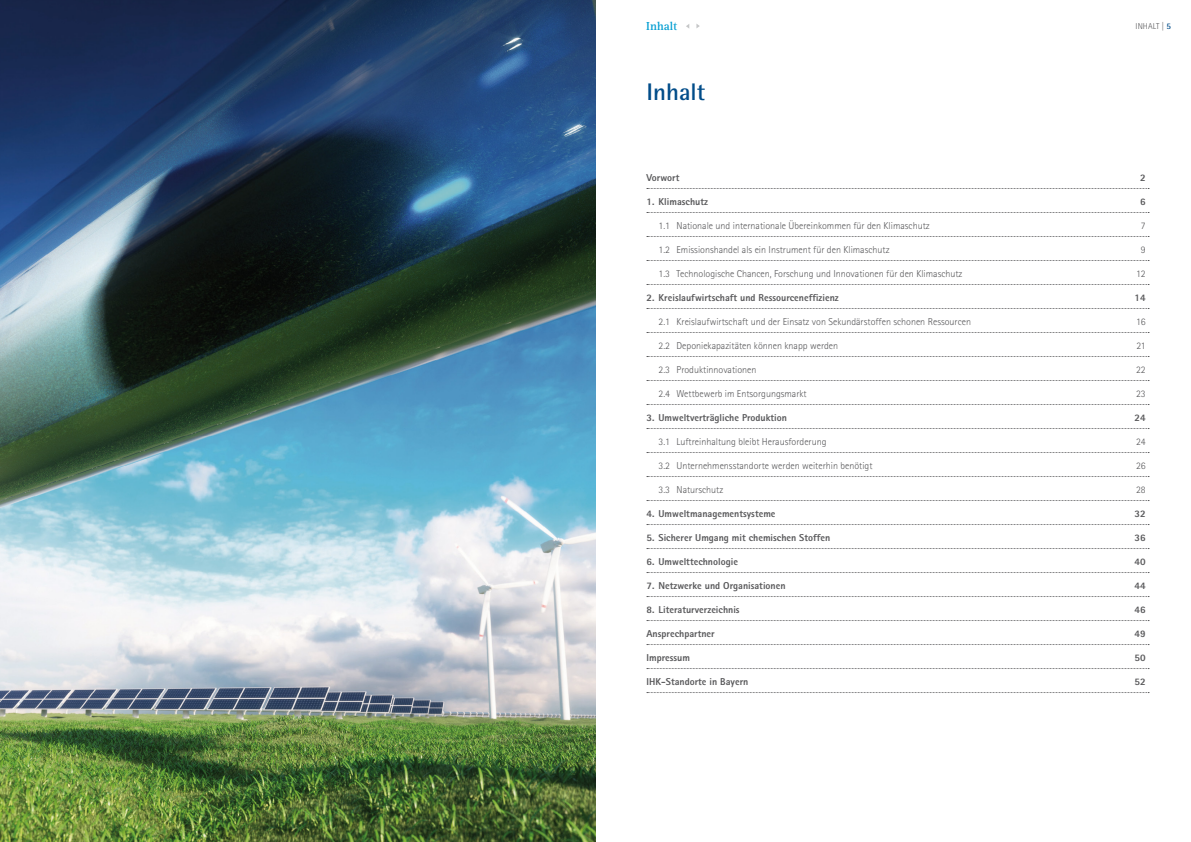
<style>
.page{position:relative;width:1191px;height:842px;background:#fff}
.page>*{position:absolute;margin:0;border:0;box-sizing:border-box;transform-origin:0 0}
.t1{font:700 24px "AT Rotis Semi Sans";color:#004c89}
.t2{font:700 12px "Agfa Rotis Serif";color:#009dd1}
.t3{font:300 10px "AT Rotis Sans Serif";color:#58585a}
.t4{font:800 10px "AT Rotis Sans Serif";color:#58585a}
.t5{font:300 8.5px "AT Rotis Sans Serif";letter-spacing:.01em;color:#58585a}
.s1{font-family:"Agfa Rotis Semisans";font-weight:700;color:#004c89}
</style>
<div class="page">
<svg style="left:647px;top:188px;width:502px;height:1px"></svg>
<svg style="left:647px;top:212px;width:502px;height:1px"></svg>
<svg style="left:647px;top:236px;width:502px;height:1px"></svg>
<svg style="left:647px;top:260px;width:502px;height:1px"></svg>
<svg style="left:647px;top:284px;width:502px;height:1px"></svg>
<svg style="left:647px;top:308px;width:502px;height:1px"></svg>
<svg style="left:647px;top:332px;width:502px;height:1px"></svg>
<svg style="left:647px;top:356px;width:502px;height:1px"></svg>
<svg style="left:647px;top:380px;width:502px;height:1px"></svg>
<svg style="left:647px;top:404px;width:502px;height:1px"></svg>
<svg style="left:647px;top:428px;width:502px;height:1px"></svg>
<svg style="left:647px;top:452px;width:502px;height:1px"></svg>
<svg style="left:647px;top:476px;width:502px;height:1px"></svg>
<svg style="left:647px;top:500px;width:502px;height:1px"></svg>
<svg style="left:647px;top:524px;width:502px;height:1px"></svg>
<svg style="left:647px;top:548px;width:502px;height:1px"></svg>
<svg style="left:647px;top:572px;width:502px;height:1px"></svg>
<svg style="left:647px;top:596px;width:502px;height:1px"></svg>
<svg style="left:647px;top:620px;width:502px;height:1px"></svg>
<svg style="left:647px;top:644px;width:502px;height:1px"></svg>
<svg style="left:647px;top:668px;width:502px;height:1px"></svg>
<svg style="left:647px;top:692px;width:502px;height:1px"></svg>
<img style="left:0;top:0;width:595px;height:842px">
<svg style="left:696px;top:24px;width:4px;height:4px"></svg>
<p class="t2" style="left:646px;top:19px;width:32px">Inhalt</p>
<h1 class="t1" style="left:646px;top:77px;width:60px">Inhalt</h1>
<p class="t5" style="left:1135px;top:21px;width:37px">INHALT | <span class="s1">5</span></p>
<p class="t4" style="left:646px;top:171px;width:34px">Vorwort</p>
<p class="t4" style="left:1140px;top:171px;width:7px">2</p>
<p class="t4" style="left:646px;top:195px;width:63px">1. Klimaschutz</p>
<p class="t4" style="left:1140px;top:195px;width:7px">6</p>
<p class="t3" style="left:658px;top:220px;width:273px">1.1 Nationale und internationale Übereinkommen für den Klimaschutz</p>
<p class="t3" style="left:1140px;top:220px;width:6px">7</p>
<p class="t3" style="left:658px;top:244px;width:232px">1.2 Emissionshandel als ein Instrument für den Klimaschutz</p>
<p class="t3" style="left:1140px;top:244px;width:6px">9</p>
<p class="t3" style="left:658px;top:268px;width:305px">1.3 Technologische Chancen, Forschung und Innovationen für den Klimaschutz</p>
<p class="t3" style="left:1136px;top:268px;width:11px">12</p>
<p class="t4" style="left:646px;top:291px;width:194px">2. Kreislaufwirtschaft und Ressourceneffizienz</p>
<p class="t4" style="left:1134px;top:291px;width:13px">14</p>
<p class="t3" style="left:658px;top:316px;width:314px">2.1 Kreislaufwirtschaft und der Einsatz von Sekundärstoffen schonen Ressourcen</p>
<p class="t3" style="left:1136px;top:316px;width:11px">16</p>
<p class="t3" style="left:658px;top:340px;width:181px">2.2 Deponiekapazitäten können knapp werden</p>
<p class="t3" style="left:1136px;top:340px;width:11px">21</p>
<p class="t3" style="left:658px;top:364px;width:99px">2.3 Produktinnovationen</p>
<p class="t3" style="left:1136px;top:364px;width:11px">22</p>
<p class="t3" style="left:658px;top:388px;width:150px">2.4 Wettbewerb im Entsorgungsmarkt</p>
<p class="t3" style="left:1136px;top:388px;width:11px">23</p>
<p class="t4" style="left:646px;top:411px;width:142px">3. Umweltverträgliche Produktion</p>
<p class="t4" style="left:1134px;top:411px;width:13px">24</p>
<p class="t3" style="left:658px;top:436px;width:169px">3.1 Luftreinhaltung bleibt Herausforderung</p>
<p class="t3" style="left:1136px;top:436px;width:11px">24</p>
<p class="t3" style="left:658px;top:460px;width:215px">3.2 Unternehmensstandorte werden weiterhin benötigt</p>
<p class="t3" style="left:1136px;top:460px;width:11px">26</p>
<p class="t3" style="left:658px;top:484px;width:66px">3.3 Naturschutz</p>
<p class="t3" style="left:1136px;top:484px;width:11px">28</p>
<p class="t4" style="left:646px;top:507px;width:130px">4. Umweltmanagementsysteme</p>
<p class="t4" style="left:1134px;top:507px;width:13px">32</p>
<p class="t4" style="left:646px;top:531px;width:185px">5. Sicherer Umgang mit chemischen Stoffen</p>
<p class="t4" style="left:1134px;top:531px;width:13px">36</p>
<p class="t4" style="left:646px;top:555px;width:93px">6. Umwelttechnologie</p>
<p class="t4" style="left:1134px;top:555px;width:13px">40</p>
<p class="t4" style="left:646px;top:579px;width:141px">7. Netzwerke und Organisationen</p>
<p class="t4" style="left:1134px;top:579px;width:13px">44</p>
<p class="t4" style="left:646px;top:603px;width:95px">8. Literaturverzeichnis</p>
<p class="t4" style="left:1134px;top:603px;width:13px">46</p>
<p class="t4" style="left:646px;top:627px;width:70px">Ansprechpartner</p>
<p class="t4" style="left:1134px;top:627px;width:13px">49</p>
<p class="t4" style="left:646px;top:651px;width:45px">Impressum</p>
<p class="t4" style="left:1134px;top:651px;width:13px">50</p>
<p class="t4" style="left:646px;top:675px;width:103px">IHK-Standorte in Bayern</p>
<p class="t4" style="left:1134px;top:675px;width:13px">52</p>
</div>
